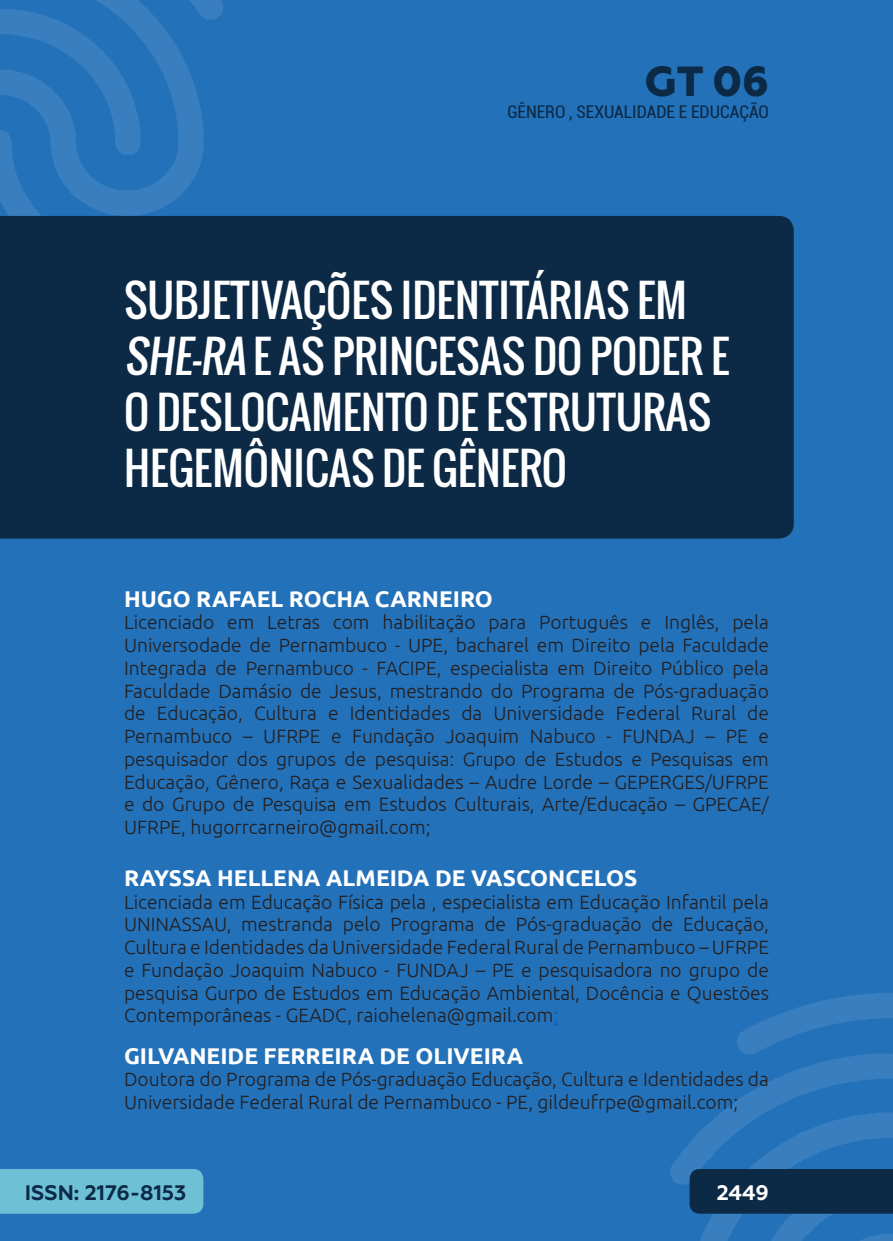
<style>
.page{position:relative;width:893px;height:1241px;background:#fff}
.page>*{position:absolute;margin:0;border:0;box-sizing:border-box;transform-origin:0 0}
._0_TÍTULO{font:43.75px/56px "Oswald";color:#fff}
.t1{font:800 42px "Geometria";color:#0c2a46}
._1_AUTOR{font:700 22.75px "Ubuntu";color:#fff}
.t2{font:700 21px "Geometria";color:#0c2a46}
.t3{font:700 21px "Geometria";color:#fff}
._2_FORMACAO{font:300 19.25px/22.8px "Ubuntu";color:#231f20;text-align:justify}
.t4{font:condensed 17.5px "Roboto";color:#0c2a46}
.s1{font-weight:400;color:#0563c1}
</style>
<div class="page">
<div style="left:0;top:0;width:893px;height:1240px;background:#2371b9"></div>
<svg style="left:0;top:0;width:223px;height:216px"></svg>
<div style="left:0;top:216px;width:794px;height:322px;background:#0c2a46"></div>
<svg style="left:670px;top:993px;width:223px;height:247px"></svg>
<div style="left:0;top:1169px;width:203px;height:44px;background:#6ec0d5"></div>
<h2 class="t1" style="left:644px;top:56px;width:126px">GT 06</h2>
<p class="t4" style="left:507px;top:100px;width:263px">GÊNERO , SEXUALIDADE E EDUCAÇÃO</p>
<p class="_0_TÍTULO" style="left:124px;top:272px;width:607px">SUBJETIVAÇÕES IDENTITÁRIAS EM<br>SHE-RA E AS PRINCESAS DO PODER E<br>O DESLOCAMENTO DE ESTRUTURAS<br>HEGEMÔNICAS DE GÊNERO</p>
<p class="_1_AUTOR" style="left:124px;top:584px;width:370px">HUGO RAFAEL ROCHA CARNEIRO</p>
<p class="_2_FORMACAO" style="left:124px;top:610px;width:646px">Licenciado em Letras com habilitação para Português e Inglês, pela Universodade de Pernambuco - UPE, bacharel em Direito pela Faculdade Integrada de Pernambuco - FACIPE, especialista em Direito Público pela Faculdade Damásio de Jesus, mestrando do Programa de Pós-graduação de Educação, Cultura e Identidades da Universidade Federal Rural de Pernambuco – UFRPE e Fundação Joaquim Nabuco - FUNDAJ – PE e pesquisador dos grupos de pesquisa: Grupo de Estudos e Pesquisas em Educação, Gênero, Raça e Sexualidades – Audre Lorde – GEPERGES/UFRPE e do Grupo de Pesquisa em Estudos Culturais, Arte/Educação – GPECAE/ UFRPE, hugorrcarneiro@gmail.com;</p>
<p class="_1_AUTOR" style="left:124px;top:863px;width:515px">RAYSSA HELLENA ALMEIDA DE VASCONCELOS</p>
<p class="_2_FORMACAO" style="left:124px;top:889px;width:646px">Licenciada em Educação Física pela , especialista em Educação Infantil pela UNINASSAU, mestranda pelo Programa de Pós-graduação de Educação, Cultura e Identidades da Universidade Federal Rural de Pernambuco – UFRPE e Fundação Joaquim Nabuco - FUNDAJ – PE e pesquisadora no grupo de pesquisa Gurpo de Estudos em Educação Ambiental, Docência e Questões Contemporâneas - GEADC, raiohelena@gmail.com<span class="s1">;</span></p>
<p class="_1_AUTOR" style="left:124px;top:1041px;width:401px">GILVANEIDE FERREIRA DE OLIVEIRA</p>
<p class="_2_FORMACAO" style="left:124px;top:1067px;width:646px">Doutora do Programa de Pós-graduação Educação, Cultura e Identidades da<br>Universidade Federal Rural de Pernambuco - PE, gildeufrpe@gmail.com;</p>
<p class="t2" style="left:25px;top:1179px;width:163px">ISSN: 2176-8153</p>
<p class="t3" style="left:717px;top:1179px;width:54px">2449</p>
</div>
